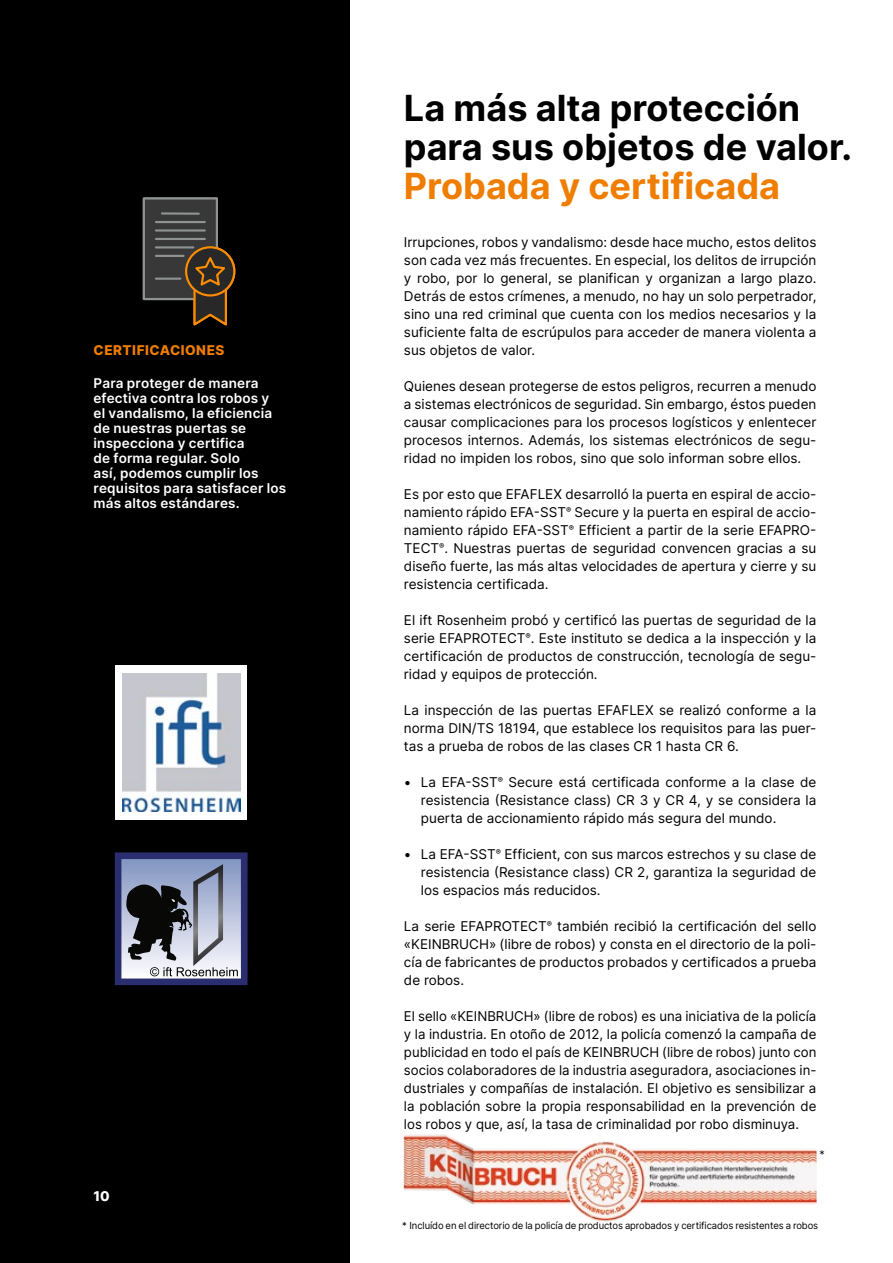
<style>
.page{position:relative;width:893px;height:1263px;background:#fff}
.page>*{position:absolute;margin:0;border:0;box-sizing:border-box;transform-origin:0 0}
.t1{font:700 36px/39px "Inter";color:#000}
.t2{font:700 36px "Inter";color:#ef7d00}
.t3{font:13.5px/18px "Inter";color:#000;text-align:justify}
.t4{font:600 13.5px/15px "Inter";letter-spacing:.015em;color:#fff}
.t5{font:800 13.5px "Inter";letter-spacing:.035em;color:#ef7d00}
.t6{font:800 13.5px "Inter";color:#fff}
.t7{font:10.5px "Inter";color:#000}
.t8{font:9.75px "Inter";letter-spacing:-.01em;color:#000}
</style>
<div class="page">
<div style="left:0;top:0;width:349px;height:1263px;background:#000"></div>
<img style="left:404px;top:1134px;width:413px;height:88px">
<div style="left:116px;top:666px;width:131px;height:154px;background:#fff"></div>
<img style="left:123px;top:673px;width:117px;height:139px">
<svg style="left:115px;top:852px;width:133px;height:133px"></svg>
<div style="left:144px;top:198px;width:73px;height:101px;background:#383838"></div>
<div style="left:143px;top:197px;width:75px;height:103px;border:2px solid #8e938f"></div>
<hr style="left:162px;top:212px;width:37px;height:3px;background:#8e938f">
<hr style="left:156px;top:221px;width:49px;height:2px;background:#8e938f">
<hr style="left:156px;top:229px;width:49px;height:3px;background:#8e938f">
<hr style="left:156px;top:238px;width:49px;height:2px;background:#8e938f">
<hr style="left:156px;top:246px;width:37px;height:2px;background:#8e938f">
<hr style="left:156px;top:255px;width:28px;height:2px;background:#8e938f">
<hr style="left:156px;top:278px;width:24px;height:2px;background:#8e938f">
<svg style="left:186px;top:247px;width:48px;height:48px"></svg>
<div style="left:185px;top:246px;width:50px;height:50px;border:2px solid #ff8c00;border-radius:50%"></div>
<svg style="left:192px;top:255px;width:37px;height:71px"></svg>
<p class="t5" style="left:94px;top:340px;width:132px">CERTIFICACIONES</p>
<p class="t4" style="left:94px;top:375px;width:194px">Para proteger de manera efectiva contra los robos y<br>el vandalismo, la eficiencia de nuestras puertas se inspecciona y certifica<br>de forma regular. Solo<br>así, podemos cumplir los requisitos para satisfacer los más altos estándares.</p>
<p class="t6" style="left:94px;top:1186px;width:18px">10</p>
<h1 class="t1" style="left:404px;top:87px;width:450px">La más alta protección para sus objetos de valor.</h1>
<h1 class="t2" style="left:404px;top:159px;width:378px">Probada y certificada</h1>
<p class="t3" style="left:404px;top:233px;width:414px">Irrupciones, robos y vandalismo: desde hace mucho, estos delitos son cada vez más frecuentes. En especial, los delitos de irrupción y robo, por lo general, se planifican y organizan a largo plazo.<br>Detrás de estos crímenes, a menudo, no hay un solo perpetrador, sino una red criminal que cuenta con los medios necesarios y la suficiente falta de escrúpulos para acceder de manera violenta a sus objetos de valor.</p>
<p class="t3" style="left:404px;top:377px;width:414px">Quienes desean protegerse de estos peligros, recurren a menudo a sistemas electrónicos de seguridad. Sin embargo, éstos pueden causar complicaciones para los procesos logísticos y enlentecer procesos internos. Además, los sistemas electrónicos de segu&shy;ridad no impiden los robos, sino que solo informan sobre ellos.</p>
<p class="t3" style="left:404px;top:485px;width:414px">Es por esto que EFAFLEX desarrolló la puerta en espiral de accio&shy;namiento rápido EFA-SST<sup>®</sup> Secure y la puerta en espiral de accio&shy;namiento rápido EFA-SST<sup>®</sup> Efficient a partir de la serie EFAPRO-TECT<sup>®</sup>. Nuestras puertas de seguridad convencen gracias a su diseño fuerte, las más altas velocidades de apertura y cierre y su resistencia certificada.</p>
<p class="t3" style="left:404px;top:611px;width:414px">El ift Rosenheim probó y certificó las puertas de seguridad de la serie EFAPROTECT<sup>®</sup>. Este instituto se dedica a la inspección y la certificación de productos de construcción, tecnología de segu&shy;ridad y equipos de protección.</p>
<p class="t3" style="left:404px;top:701px;width:414px">La inspección de las puertas EFAFLEX se realizó conforme a la norma DIN/TS 18194, que establece los requisitos para las puer&shy;tas a prueba de robos de las clases CR 1 hasta CR 6.</p>
<p class="t3" style="left:421px;top:773px;width:397px;text-indent:-17px">• La EFA-SST<sup>®</sup> Secure está certificada conforme a la clase de resistencia (Resistance class) CR 3 y CR 4, y se considera la puerta de accionamiento rápido más segura del mundo.</p>
<p class="t3" style="left:421px;top:845px;width:397px;text-indent:-17px">• La EFA-SST<sup>®</sup> Efficient, con sus marcos estrechos y su clase de resistencia (Resistance class) CR 2, garantiza la seguridad de los espacios más reducidos.</p>
<p class="t3" style="left:404px;top:917px;width:414px">La serie EFAPROTECT<sup>®</sup> también recibió la certificación del sello «KEINBRUCH» (libre de robos) y consta en el directorio de la poli&shy;cía de fabricantes de productos probados y certificados a prueba de robos.</p>
<p class="t3" style="left:404px;top:1007px;width:414px">El sello «KEINBRUCH» (libre de robos) es una iniciativa de la policía y la industria. En otoño de 2012, la policía comenzó la campaña de publicidad en todo el país de KEINBRUCH (libre de robos) junto con socios colaboradores de la industria aseguradora, asociaciones in&shy;dustriales y compañías de instalación. El objetivo es sensibilizar a la población sobre la propia responsabilidad en la prevención de los robos y que, así, la tasa de criminalidad por robo disminuya.</p>
<p class="t7" style="left:820px;top:1146px;width:7px">*</p>
<p class="t8" style="left:402px;top:1218px;width:417px">* Incluído en el directorio de la policía de productos aprobados y certificados resistentes a robos</p>
</div>
